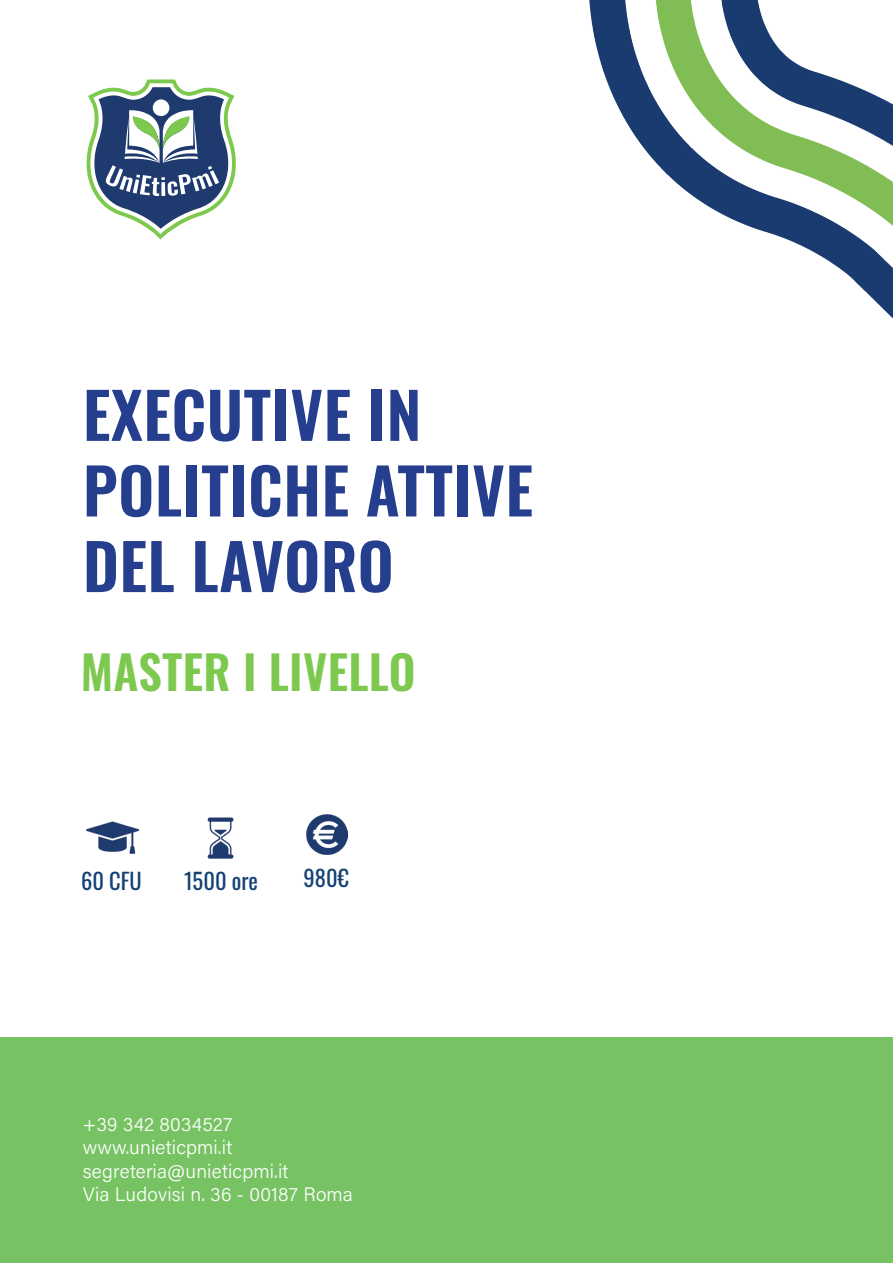
<style>
.page{position:relative;width:893px;height:1263px;background:#fff}
.page>*{position:absolute;margin:0;border:0;box-sizing:border-box;transform-origin:0 0}
.t1{font:63px/75.6px "Oswald";letter-spacing:.005em;color:#253f8e}
.t2{font:46.5px "Oswald";letter-spacing:.005em;color:#7dc94f}
.t3{font:22.5px "Oswald";color:#154175}
.t4{font:19.5px "Acumin Variable Concept";letter-spacing:.005em;color:#fff}
</style>
<div class="page">
<div style="left:0;top:1037px;width:893px;height:226px;background:#77c363"></div>
<svg style="left:86px;top:79px;width:150px;height:160px"></svg>
<img style="left:589px;top:0;width:304px;height:319px">
<img style="left:86px;top:821px;width:53px;height:33px">
<img style="left:207px;top:817px;width:26px;height:41px">
<img style="left:307px;top:814px;width:41px;height:41px">
<p class="t1" style="left:83px;top:371px;width:340px">EXECUTIVE IN</p>
<p class="t1" style="left:83px;top:447px;width:452px">POLITICHE ATTIVE<br>DEL LAVORO</p>
<p class="t2" style="left:81px;top:631px;width:336px">MASTER I LIVELLO</p>
<p class="t3" style="left:81px;top:860px;width:62px">60 CFU</p>
<p class="t3" style="left:184px;top:860px;width:75px">1500 ore</p>
<p class="t3" style="left:304px;top:858px;width:47px">980€</p>
<p class="t4" style="left:83px;top:1110px;width:151px">+39 342 8034527</p>
<p class="t4" style="left:83px;top:1134px;width:151px">www.unieticpmi.it</p>
<p class="t4" style="left:83px;top:1157px;width:207px">segreteria@unieticpmi.it</p>
<p class="t4" style="left:83px;top:1181px;width:272px">Via Ludovisi n. 36 - 00187 Roma</p>
</div>
